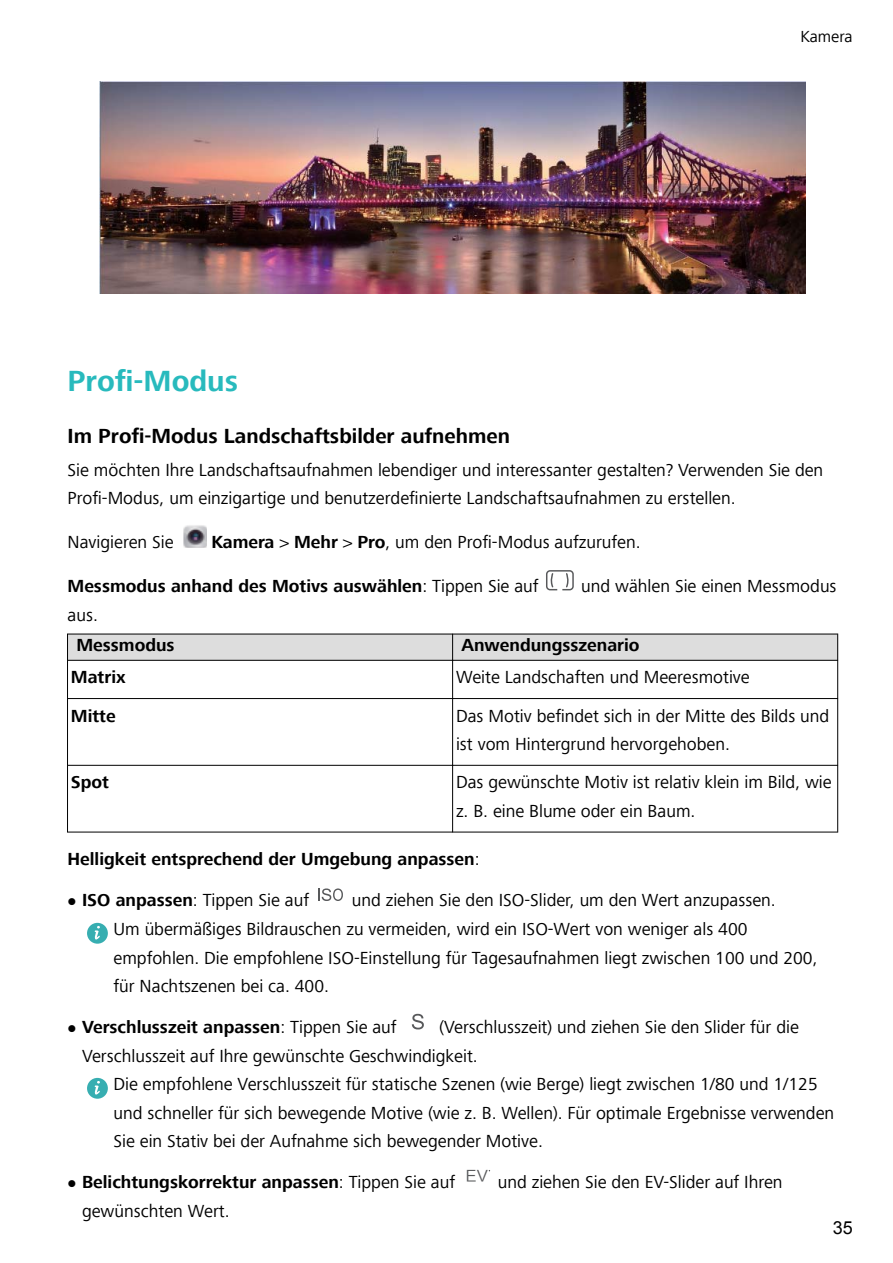
<style>
.page{position:relative;width:893px;height:1263px;background:#fff}
.page>*{position:absolute;margin:0;border:0;box-sizing:border-box;transform-origin:0 0}
.t1{font:700 30px "Frutiger Next Com";color:#28babd}
.t2{font:700 21px "Frutiger Next Com";color:#000}
.t3{font:18px/28.5px "Frutiger Next Com";color:#000}
.t4{font:700 18px "Frutiger Next Com";color:#000}
.t5{font:18px "Arial";color:#000}
.t6{font:16.5px "Frutiger Next Com";color:#000}
.s1{font-weight:700}
.s2{font-weight:400}
</style>
<div class="page">
<img style="left:99px;top:81px;width:707px;height:213px">
<img style="left:183px;top:525px;width:24px;height:23px">
<div style="left:546px;top:570px;width:28px;height:20px;border:1px solid #58595b;border-radius:3px"></div>
<svg style="left:550px;top:573px;width:19px;height:16px"></svg>
<div style="left:68px;top:634px;width:770px;height:26px;background:#ddd"></div>
<hr style="left:67px;top:634px;width:386px;height:1px;background:#000">
<svg style="left:452px;top:635px;width:1px;height:25px"></svg>
<hr style="left:67px;top:660px;width:386px;height:1px;background:#000">
<svg style="left:67px;top:635px;width:1px;height:25px"></svg>
<hr style="left:452px;top:634px;width:386px;height:1px;background:#000">
<svg style="left:837px;top:634px;width:1px;height:26px"></svg>
<hr style="left:452px;top:660px;width:386px;height:1px;background:#000">
<hr style="left:452px;top:660px;width:1px;height:39px;background:#000">
<hr style="left:67px;top:698px;width:386px;height:1px;background:#000">
<hr style="left:67px;top:660px;width:1px;height:39px;background:#000">
<hr style="left:837px;top:660px;width:1px;height:39px;background:#000">
<hr style="left:452px;top:698px;width:386px;height:1px;background:#000">
<hr style="left:452px;top:698px;width:1px;height:68px;background:#000">
<hr style="left:67px;top:765px;width:386px;height:1px;background:#000">
<hr style="left:67px;top:698px;width:1px;height:67px;background:#000">
<hr style="left:837px;top:698px;width:1px;height:67px;background:#000">
<hr style="left:452px;top:765px;width:386px;height:1px;background:#000">
<hr style="left:452px;top:765px;width:1px;height:67px;background:#000">
<hr style="left:67px;top:832px;width:386px;height:1px;background:#000">
<hr style="left:67px;top:765px;width:1px;height:67px;background:#000">
<hr style="left:837px;top:765px;width:1px;height:67px;background:#000">
<hr style="left:452px;top:832px;width:386px;height:1px;background:#000">
<svg style="left:318px;top:888px;width:25px;height:13px"></svg>
<svg style="left:87px;top:922px;width:21px;height:22px"></svg>
<svg style="left:411px;top:1013px;width:13px;height:17px"></svg>
<svg style="left:87px;top:1077px;width:21px;height:22px"></svg>
<p class="t6" style="left:800px;top:27px;width:54px">Kamera</p>
<h1 class="t1" style="left:68px;top:364px;width:172px">Profi-Modus</h1>
<p class="t2" style="left:68px;top:424px;width:444px">Im Profi-Modus Landschaftsbilder aufnehmen</p>
<p class="t3" style="left:68px;top:455px;width:757px">Sie möchten Ihre Landschaftsaufnahmen lebendiger und interessanter gestalten? Verwenden Sie den<br>Profi-Modus, um einzigartige und benutzerdefinierte Landschaftsaufnahmen zu erstellen.</p>
<p class="t3" style="left:68px;top:528px;width:108px">Navigieren Sie</p>
<p class="t3" style="left:211px;top:528px;width:431px"><span class="s1">Kamera</span> &gt; <span class="s1">Mehr</span> &gt; <span class="s1">Pro</span>, um den Profi-Modus aufzurufen.</p>
<p class="t4" style="left:68px;top:576px;width:472px">Messmodus anhand des Motivs auswählen<span class="s2">: Tippen Sie auf</span></p>
<p class="t3" style="left:581px;top:572px;width:257px">und wählen Sie einen Messmodus</p>
<p class="t3" style="left:68px;top:600px;width:32px">aus.</p>
<p class="t4" style="left:76px;top:635px;width:100px">Messmodus</p>
<p class="t4" style="left:461px;top:635px;width:180px">Anwendungsszenario</p>
<p class="t4" style="left:71px;top:667px;width:56px">Matrix</p>
<p class="t3" style="left:456px;top:663px;width:295px">Weite Landschaften und Meeresmotive</p>
<p class="t4" style="left:71px;top:705px;width:46px">Mitte</p>
<p class="t3" style="left:456px;top:701px;width:375px">Das Motiv befindet sich in der Mitte des Bilds und ist vom Hintergrund hervorgehoben.</p>
<p class="t4" style="left:71px;top:772px;width:40px">Spot</p>
<p class="t3" style="left:456px;top:768px;width:377px">Das gewünschte Motiv ist relativ klein im Bild, wie z. B. eine Blume oder ein Baum.</p>
<p class="t4" style="left:68px;top:849px;width:414px">Helligkeit entsprechend der Umgebung anpassen<span class="s2">:</span></p>
<p class="t3" style="left:68px;top:886px;width:243px">● <span class="s1">ISO anpassen</span>: Tippen Sie auf</p>
<p class="t3" style="left:114px;top:886px;width:706px;text-indent:238px">und ziehen Sie den ISO-Slider, um den Wert anzupassen.<br>Um übermäßiges Bildrauschen zu vermeiden, wird ein ISO-Wert von weniger als 400 empfohlen. Die empfohlene ISO-Einstellung für Tagesaufnahmen liegt zwischen 100 und 200, für Nachtszenen bei ca. 400.</p>
<p class="t4" style="left:68px;top:1017px;width:331px">● Verschlusszeit anpassen<span class="s2">: Tippen Sie auf</span></p>
<p class="t3" style="left:82px;top:1013px;width:718px;text-indent:357px">(Verschlusszeit) und ziehen Sie den Slider für die<br>Verschlusszeit auf Ihre gewünschte Geschwindigkeit.</p>
<p class="t3" style="left:114px;top:1070px;width:722px">Die empfohlene Verschlusszeit für statische Szenen (wie Berge) liegt zwischen 1/80 und 1/125 und schneller für sich bewegende Motive (wie z. B. Wellen). Für optimale Ergebnisse verwenden<br>Sie ein Stativ bei der Aufnahme sich bewegender Motive.</p>
<p class="t4" style="left:68px;top:1172px;width:389px">● Belichtungskorrektur anpassen<span class="s2">: Tippen Sie auf</span></p>
<p class="t3" style="left:498px;top:1168px;width:286px">und ziehen Sie den EV-Slider auf Ihren</p>
<p class="t3" style="left:82px;top:1196px;width:149px">gewünschten Wert.</p>
<p class="t5" style="left:833px;top:1218px;width:22px">35</p>
</div>
